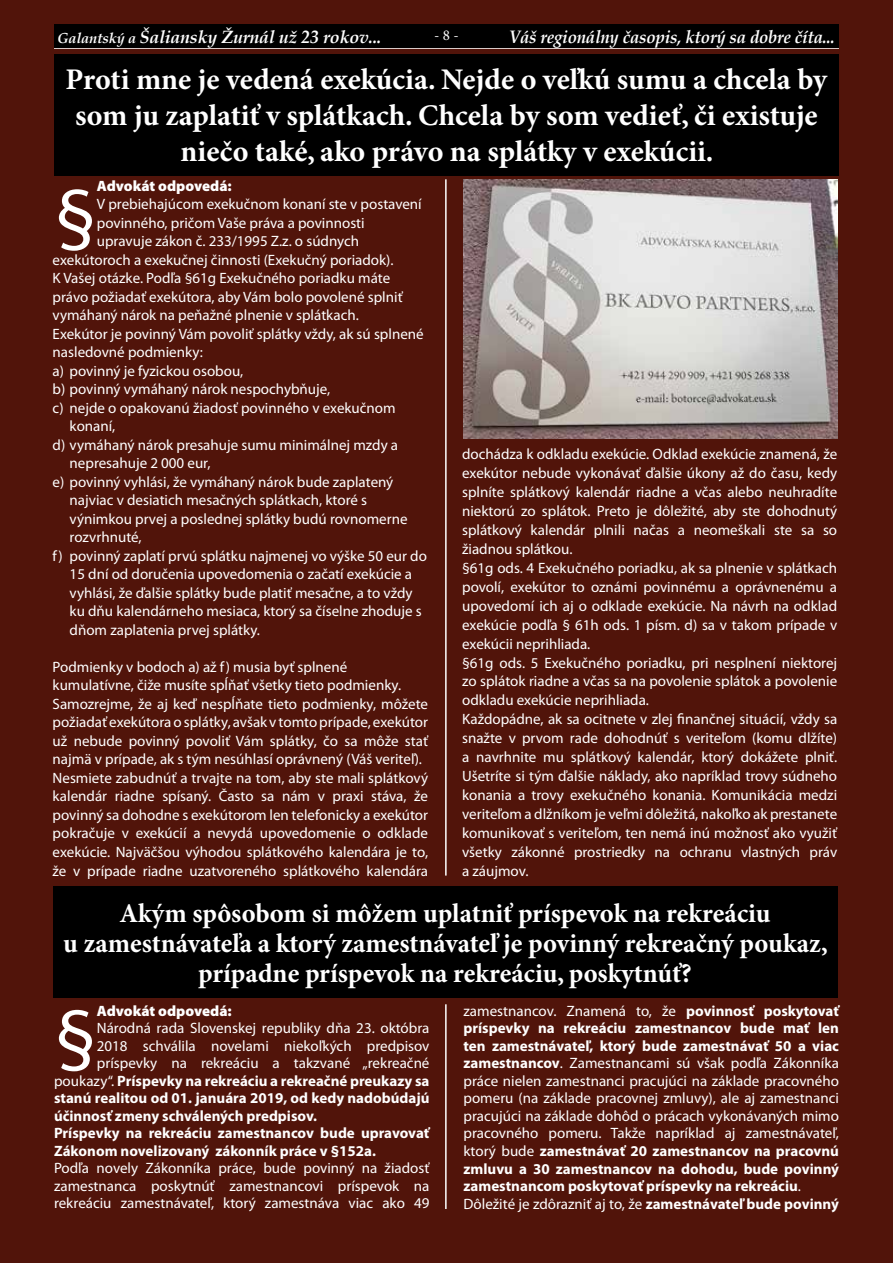
<style>
.page{position:relative;width:893px;height:1263px;background:#51140a}
.page>*{position:absolute;margin:0;border:0;box-sizing:border-box;transform-origin:0 0}
.t1{font:82.5px "Myriad Pro";color:#fff}
.t2{font:700 30px/36px "Minion Pro";color:#fff;text-align:center}
.t3{font:700 27px/29.8px "Minion Pro";color:#fff;text-align:center}
.t4{font:italic 700 18px "Book Antiqua";letter-spacing:-.01em;color:#fff;scale:.93 1}
.t5{font:italic 700 17.7px "Book Antiqua";letter-spacing:-.01em;color:#fff}
.t6{font:15px/18.9px "Myriad Pro";color:#fff}
.t7{font:700 15px "Myriad Pro";color:#fff}
.t8{font:900 15px "Myriad Pro";color:#fff}
.t9{font:15px "Minion Pro";color:#fff}
.s1{font-size:14.55px}
.s2{font-weight:400}
.s3{font-weight:700}
</style>
<div class="page">
<div style="left:54px;top:54px;width:785px;height:121px;background:#000"></div>
<div style="left:53px;top:887px;width:784px;height:111px;background:#000"></div>
<img style="left:463px;top:179px;width:375px;height:259px">
<hr style="left:445px;top:179px;width:2px;height:696px;background:#fff">
<hr style="left:445px;top:1004px;width:2px;height:205px;background:#fff">
<hr style="left:54px;top:47px;width:785px;height:2px;background:#fff">
<div style="left:54px;top:24px;width:785px;height:24px;background:#000"></div>
<p class="t5" style="left:57px;top:24px;width:326px"><span class="s1">Galantský a</span> Šaliansky Žurnál už 23 rokov...</p>
<p class="t9" style="left:434px;top:26px;width:26px">- 8 -</p>
<p class="t4" style="left:509px;top:24px;width:352px">Váš regionálny časopis, ktorý sa dobre číta...</p>
<h2 class="t2" style="left:66px;top:63px;width:763px">Proti mne je vedená exekúcia. Nejde o veľkú sumu a chcela by som ju zaplatiť v splátkach. Chcela by som vedieť, či existuje niečo také, ako právo na splátky v exekúcii.</h2>
<p class="t8" style="left:97px;top:177px;width:136px">Advokát odpovedá:</p>
<p class="t6" style="left:97px;top:195px;width:326px">V prebiehajúcom exekučnom konaní ste v postavení</p>
<p class="t6" style="left:97px;top:213px;width:269px">povinného, pričom Vaše práva a povinnosti</p>
<p class="t6" style="left:97px;top:232px;width:264px">upravuje zákon č. 233/1995 Z.z. o súdnych</p>
<p class="t6" style="left:53px;top:250px;width:342px">exekútoroch a exekučnej činnosti (Exekučný poriadok).</p>
<p class="t6" style="left:53px;top:269px;width:339px">K Vašej otázke. Podľa §61g Exekučného poriadku máte</p>
<p class="t6" style="left:53px;top:287px;width:352px">právo požiadať exekútora, aby Vám bolo povolené splniť</p>
<p class="t6" style="left:53px;top:306px;width:308px">vymáhaný nárok na peňažné plnenie v splátkach.</p>
<p class="t6" style="left:53px;top:324px;width:373px">Exekútor je povinný Vám povoliť splátky vždy, ak sú splnené</p>
<p class="t6" style="left:53px;top:343px;width:152px">nasledovné podmienky:</p>
<p class="t6" style="left:53px;top:361px;width:192px">a) povinný je fyzickou osobou,</p>
<p class="t6" style="left:53px;top:380px;width:279px">b) povinný vymáhaný nárok nespochybňuje,</p>
<p class="t6" style="left:53px;top:398px;width:345px">c) nejde o opakovanú žiadosť povinného v exekučnom</p>
<p class="t6" style="left:70px;top:417px;width:47px">konaní,</p>
<p class="t6" style="left:53px;top:435px;width:347px">d) vymáhaný nárok presahuje sumu minimálnej mzdy a</p>
<p class="t6" style="left:70px;top:454px;width:142px">nepresahuje 2 000 eur,</p>
<p class="t6" style="left:53px;top:473px;width:342px">e) povinný vyhlási, že vymáhaný nárok bude zaplatený</p>
<p class="t6" style="left:70px;top:491px;width:299px">najviac v desiatich mesačných splátkach, ktoré s</p>
<p class="t6" style="left:70px;top:510px;width:339px">výnimkou prvej a poslednej splátky budú rovnomerne</p>
<p class="t6" style="left:70px;top:528px;width:74px">rozvrhnuté,</p>
<p class="t6" style="left:53px;top:547px;width:376px">f) povinný zaplatí prvú splátku najmenej vo výške 50 eur do</p>
<p class="t6" style="left:70px;top:565px;width:344px">15 dní od doručenia upovedomenia o začatí exekúcie a</p>
<p class="t6" style="left:70px;top:584px;width:344px">vyhlási, že ďalšie splátky bude platiť mesačne, a to vždy</p>
<p class="t6" style="left:70px;top:602px;width:354px">ku dňu kalendárneho mesiaca, ktorý sa číselne zhoduje s</p>
<p class="t6" style="left:70px;top:621px;width:192px">dňom zaplatenia prvej splátky.</p>
<p class="t6" style="left:53px;top:658px;width:377px;line-height:18.5px">Podmienky v bodoch a) až f) musia byť splnené kumulatívne, čiže musíte spĺňať všetky tieto podmienky.<br>Samozrejme, že aj keď nespĺňate tieto podmienky, môžete požiadať exekútora osplátky, avšak v tomto prípade, exekútor už nebude povinný povoliť Vám splátky, čo sa môže stať najmä v prípade, ak s tým nesúhlasí oprávnený (Váš veriteľ).<br>Nesmiete zabudnúť a trvajte na tom, aby ste mali splátkový kalendár riadne spísaný. Často sa nám v praxi stáva, že povinný sa dohodne s exekútorom len telefonicky a exekútor pokračuje v exekúcií a nevydá upovedomenie o odklade exekúcie. Najväčšou výhodou splátkového kalendára je to, že v prípade riadne uzatvoreného splátkového kalendára</p>
<h1 class="t1" style="left:54px;top:173px;width:44px">§</h1>
<p class="t6" style="left:462px;top:445px;width:377px">dochádza k odkladu exekúcie. Odklad exekúcie znamená, že exekútor nebude vykonávať ďalšie úkony až do času, kedy splníte splátkový kalendár riadne a včas alebo neuhradíte niektorú zo splátok. Preto je dôležité, aby ste dohodnutý splátkový kalendár plnili načas a neomeškali ste sa so žiadnou splátkou.<br>§61g ods. 4 Exekučného poriadku, ak sa plnenie v splátkach povolí, exekútor to oznámi povinnému a oprávnenému a upovedomí ich aj o odklade exekúcie. Na návrh na odklad exekúcie podľa § 61h ods. 1 písm. d) sa v takom prípade v exekúcii neprihliada.<br>§61g ods. 5 Exekučného poriadku, pri nesplnení niektorej zo splátok riadne a včas sa na povolenie splátok a povolenie odkladu exekúcie neprihliada.<br>Každopádne, ak sa ocitnete v zlej finančnej situácií, vždy sa snažte v prvom rade dohodnúť s veriteľom (komu dlžíte) a navrhnite mu splátkový kalendár, ktorý dokážete plniť.<br>Ušetríte si tým ďalšie náklady, ako napríklad trovy súdneho konania a trovy exekučného konania. Komunikácia medzi veriteľom a dlžníkom je veľmi dôležitá, nakoľko ak prestanete komunikovať s veriteľom, ten nemá inú možnosť ako využiť všetky zákonné prostriedky na ochranu vlastných práv a záujmov.</p>
<h3 class="t3" style="left:63px;top:900px;width:766px">Akým spôsobom si môžem uplatniť príspevok na rekreáciu<br>u zamestnávateľa a ktorý zamestnávateľ je povinný rekreačný poukaz, prípadne príspevok na rekreáciu, poskytnúť?</h3>
<p class="t8" style="left:97px;top:1002px;width:136px">Advokát odpovedá:</p>
<p class="t6" style="left:97px;top:1019px;width:334px">Národná rada Slovenskej republiky dňa 23. októbra</p>
<p class="t6" style="left:97px;top:1036px;width:334px">2018 schválila novelami niekoľkých predpisov</p>
<p class="t6" style="left:97px;top:1054px;width:334px">príspevky na rekreáciu a takzvané „rekreačné</p>
<p class="t7" style="left:54px;top:1072px;width:377px"><span class="s2">poukazy“.</span> Príspevky na rekreáciu a rekreačné preukazy sa</p>
<p class="t7" style="left:54px;top:1090px;width:377px">stanú realitou od 01. januára 2019, od kedy nadobúdajú</p>
<p class="t7" style="left:54px;top:1107px;width:265px">účinnosť zmeny schválených predpisov.</p>
<p class="t7" style="left:54px;top:1125px;width:377px">Príspevky na rekreáciu zamestnancov bude upravovať</p>
<p class="t7" style="left:54px;top:1142px;width:323px">Zákonom novelizovaný zákonník práce v §152a.</p>
<p class="t6" style="left:54px;top:1160px;width:377px;line-height:17.5px;text-align:justify">Podľa novely Zákonníka práce, bude povinný na žiadosť zamestnanca poskytnúť zamestnancovi príspevok na rekreáciu zamestnávateľ, ktorý zamestnáva viac ako 49</p>
<h1 class="t1" style="left:54px;top:993px;width:44px">§</h1>
<p class="t6" style="left:463px;top:1002px;width:377px;line-height:17.5px">zamestnancov. Znamená to, že <span class="s3">povinnosť poskytovať príspevky na rekreáciu zamestnancov bude mať len ten zamestnávateľ, ktorý bude zamestnávať 50 a viac zamestnancov</span>. Zamestnancami sú však podľa Zákonníka práce nielen zamestnanci pracujúci na základe pracovného pomeru (na základe pracovnej zmluvy), ale aj zamestnanci pracujúci na základe dohôd o prácach vykonávaných mimo pracovného pomeru. Takže napríklad aj zamestnávateľ, ktorý bude <span class="s3">zamestnávať 20 zamestnancov na pracovnú zmluvu a 30 zamestnancov na dohodu, bude povinný zamestnancom poskytovať príspevky na rekreáciu</span>.<br>Dôležité je zdôrazniť aj to, že <span class="s3">zamestnávateľ bude povinný</span></p>
</div>
